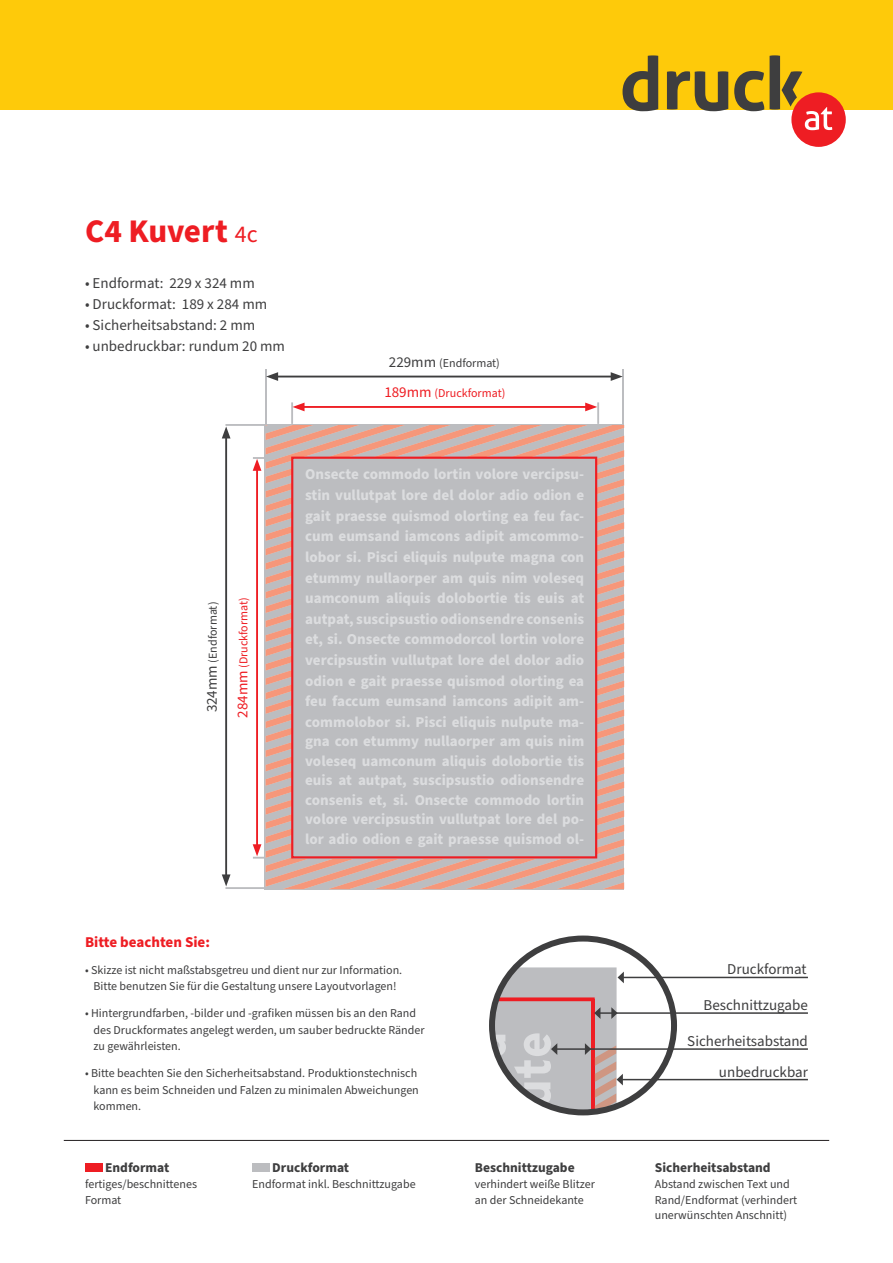
<style>
.page{position:relative;width:893px;height:1263px;background:#fff}
.page>*{position:absolute;margin:0;border:0;box-sizing:border-box;transform-origin:0 0}
.t1{font:700 33px "Source Sans Pro";letter-spacing:-.005em;color:#ee1d23}
.t2{font:700 15px/20.2px "Source Sans Pro";color:#dcdddf;text-align:justify}
.t3{font:15px "Source Sans Pro";color:#3e3e3f}
.t4{font:700 15px "Source Sans Pro";color:#ee1d23}
.t5{font:700 13.5px "Source Sans Pro";color:#3e3e3f}
.t6{font:12px/16.5px "Source Sans Pro";color:#3e3e3f}
.t7{font:12px "Source Sans Pro";color:#ee1d23}
.s1{font-weight:400;font-size:24px}
.s2{font-size:15px}
</style>
<div class="page">
<div style="left:252px;top:1163px;width:17px;height:8px;background:#bcbdc0"></div>
<div style="left:85px;top:1163px;width:17px;height:8px;background:#ee1d23"></div>
<hr style="left:64px;top:1140px;width:765px;height:1px;background:#231f20">
<hr style="left:622px;top:1079px;width:186px;height:1px;background:#3e3e3f">
<hr style="left:623px;top:977px;width:185px;height:1px;background:#3e3e3f">
<hr style="left:615px;top:1012px;width:193px;height:2px;background:#3e3e3f">
<hr style="left:587px;top:1048px;width:221px;height:2px;background:#3e3e3f">
<svg style="left:492px;top:967px;width:132px;height:145px;background:#c2b7b9"></svg>
<div style="left:0;top:0;width:893px;height:109px;background:#feca0a"></div>
<div style="left:791px;top:92px;width:55px;height:55px;background:#ee1d23;border-radius:50%"></div>
<svg style="left:622px;top:55px;width:210px;height:75px"></svg>
<div style="left:563px;top:1056px;width:28px;height:55px;background:#bcbdc0"></div>
<div style="left:489px;top:935px;width:188px;height:180px;border:6px solid #3e3e3f;border-radius:50%"></div>
<hr style="left:622px;top:370px;width:2px;height:71px;background:#bcbdc0">
<hr style="left:265px;top:370px;width:2px;height:71px;background:#bcbdc0">
<hr style="left:597px;top:402px;width:2px;height:22px;background:#bcbdc0">
<hr style="left:225px;top:424px;width:40px;height:2px;background:#bcbdc0">
<hr style="left:225px;top:887px;width:40px;height:2px;background:#bcbdc0">
<hr style="left:291px;top:402px;width:2px;height:22px;background:#bcbdc0">
<hr style="left:275px;top:376px;width:339px;height:1px;background:#3e3e3f">
<svg style="left:266px;top:372px;width:12px;height:9px"></svg>
<svg style="left:611px;top:372px;width:12px;height:9px"></svg>
<hr style="left:301px;top:406px;width:287px;height:2px;background:#ee1d23">
<svg style="left:293px;top:403px;width:12px;height:8px"></svg>
<svg style="left:585px;top:403px;width:12px;height:8px"></svg>
<hr style="left:225px;top:435px;width:2px;height:443px;background:#3e3e3f">
<svg style="left:222px;top:874px;width:9px;height:12px"></svg>
<svg style="left:222px;top:426px;width:9px;height:12px"></svg>
<svg style="left:253px;top:425px;width:371px;height:464px;background:#c5b6b6"></svg>
<h1 class="t1" style="left:85px;top:209px;width:174px">C4 Kuvert <span class="s1">4c</span></h1>
<p class="t3" style="left:85px;top:272px;width:171px">• Endformat: 229 x 324 mm</p>
<p class="t3" style="left:85px;top:293px;width:184px">• Druckformat: 189 x 284 mm</p>
<p class="t3" style="left:85px;top:314px;width:172px">• Sicherheitsabstand: 2 mm</p>
<p class="t3" style="left:85px;top:335px;width:201px">• unbedruckbar: rundum 20 mm</p>
<p class="t6" style="left:389px;top:355px;width:113px"><span class="s2">229mm</span> (Endformat)</p>
<p class="t7" style="left:384px;top:385px;width:122px"><span class="s2">189mm</span> (Druckformat)</p>
<p class="t6" style="left:205px;top:712px;width:112px;rotate:-90deg"><span class="s2">324mm</span> (Endformat)</p>
<p class="t7" style="left:236px;top:718px;width:122px;rotate:-90deg"><span class="s2">284mm</span> (Druckformat)</p>
<p class="t2" style="left:305px;top:465px;width:281px">Onsecte commodo lortin volore vercipsu&shy;stin vullutpat lore del dolor adio odion e gait praesse quismod olorting ea feu fac&shy;cum eumsand iamcons adipit amcommo&shy;lobor si. Pisci eliquis nulpute magna con etummy nullaorper am quis nim voleseq uamconum aliquis dolobortie tis euis at autpat, suscipsustio odionsendre consenis et, si. Onsecte commodorcol lortin volore vercipsustin vullutpat lore del dolor adio odion e gait praesse quismod olorting ea feu faccum eumsand iamcons adipit am&shy;commolobor si. Pisci eliquis nulpute ma&shy;gna con etummy nullaorper am quis nim voleseq uamconum aliquis dolobortie tis euis at autpat, suscipsustio odionsendre consenis et, si. Onsecte commodo lortin volore vercipsustin vullutpat lore del po&shy;lor adio odion e gait praesse quismod ol-</p>
<p class="t4" style="left:85px;top:932px;width:126px">Bitte beachten Sie:</p>
<p class="t6" style="left:85px;top:962px;width:319px;text-align:center">• Skizze ist nicht maßstabsgetreu und dient nur zur Information.<br>Bitte benutzen Sie für die Gestaltung unsere Layoutvorlagen!</p>
<p class="t6" style="left:94px;top:1005px;width:332px;text-indent:-9px">• Hintergrundfarben, -bilder und -grafiken müssen bis an den Rand des Druckformates angelegt werden, um sauber bedruckte Ränder zu gewährleisten.</p>
<p class="t6" style="left:94px;top:1065px;width:327px;text-indent:-9px">• Bitte beachten Sie den Sicherheitsabstand. Produktionstechnisch kann es beim Schneiden und Falzen zu minimalen Abweichungen kommen.</p>
<p class="t5" style="left:105px;top:1158px;width:66px">Endformat</p>
<p class="t6" style="left:85px;top:1176px;width:113px;line-height:15.8px">fertiges/beschnittenes<br>Format</p>
<p class="t5" style="left:272px;top:1158px;width:78px">Druckformat</p>
<p class="t6" style="left:252px;top:1176px;width:165px">Endformat inkl. Beschnittzugabe</p>
<p class="t5" style="left:475px;top:1158px;width:101px">Beschnittzugabe</p>
<p class="t6" style="left:475px;top:1176px;width:122px;line-height:15.8px">verhindert weiße Blitzer an der Schneidekante</p>
<p class="t3" style="left:727px;top:959px;width:81px">Druckformat</p>
<p class="t3" style="left:704px;top:995px;width:106px">Beschnittzugabe</p>
<p class="t3" style="left:687px;top:1031px;width:122px">Sicherheitsabstand</p>
<p class="t3" style="left:719px;top:1061px;width:90px">unbedruckbar</p>
<p class="t5" style="left:655px;top:1158px;width:117px">Sicherheitsabstand</p>
<p class="t6" style="left:655px;top:1176px;width:144px;line-height:15.8px">Abstand zwischen Text und<br>Rand/Endformat (verhindert unerwünschten Anschnitt)</p>
</div>
